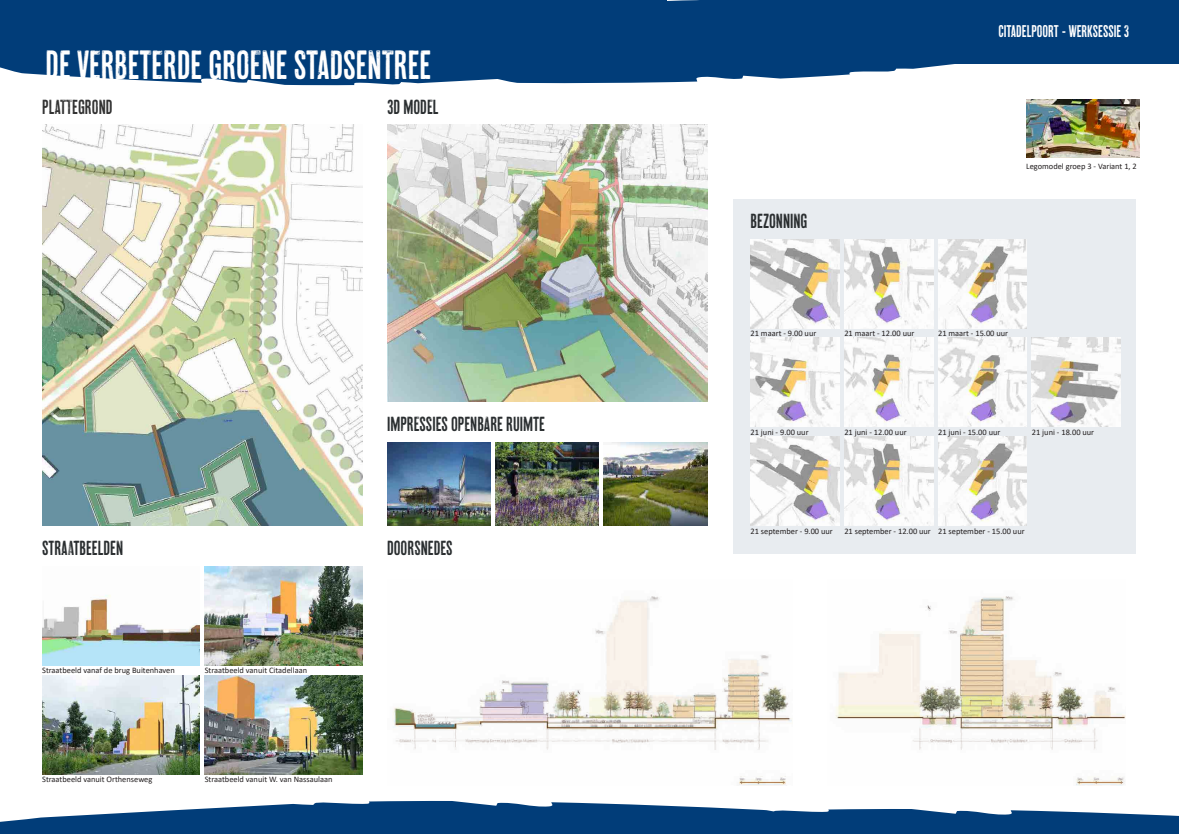
<style>
.page{position:relative;width:1179px;height:834px;background:#fff}
.page>*{position:absolute;margin:0;border:0;box-sizing:border-box;transform-origin:0 0}
.t1{font:42px "Wood Bonnet Grotesque No 4";color:#fff}
.t2{font:21px "Wood Bonnet Grotesque No 4";color:#292d2f}
.t3{font:21px "Wood Bonnet Grotesque No 4";color:#323232}
.t4{font:17.5px "Wood Bonnet Grotesque No 4";color:#fff}
.t5{font:8.4px "Calibri";color:#231f20}
</style>
<div class="page">
<svg style="left:0;top:62px;width:580px;height:23px;fill:#013d79"></svg>
<div style="left:0;top:0;width:667px;height:62px;background:#013d79"></div>
<svg style="left:470px;top:0;width:709px;height:83px;fill:#013d79"></svg>
<div style="left:589px;top:2px;width:590px;height:62px;background:#013d79"></div>
<svg style="left:0;top:800px;width:1179px;height:33px"></svg>
<img style="left:1026px;top:99px;width:113px;height:58px">
<div style="left:733px;top:198px;width:402px;height:355px;background:#e8ecf0"></div>
<img style="left:42px;top:595px;width:158px;height:70px">
<img style="left:42px;top:125px;width:320px;height:400px">
<img style="left:205px;top:566px;width:157px;height:99px">
<img style="left:42px;top:675px;width:158px;height:99px">
<img style="left:205px;top:675px;width:157px;height:99px">
<img style="left:750px;top:239px;width:89px;height:89px">
<img style="left:393px;top:596px;width:399px;height:189px">
<img style="left:835px;top:596px;width:290px;height:189px">
<img style="left:387px;top:442px;width:103px;height:83px">
<img style="left:495px;top:442px;width:104px;height:83px">
<img style="left:604px;top:442px;width:103px;height:83px">
<img style="left:844px;top:239px;width:89px;height:89px">
<img style="left:938px;top:239px;width:89px;height:89px">
<img style="left:750px;top:338px;width:89px;height:88px">
<img style="left:844px;top:338px;width:89px;height:88px">
<img style="left:938px;top:338px;width:89px;height:88px">
<img style="left:1032px;top:338px;width:88px;height:88px">
<img style="left:750px;top:436px;width:89px;height:89px">
<img style="left:844px;top:436px;width:89px;height:89px">
<img style="left:938px;top:436px;width:89px;height:89px">
<img style="left:387px;top:125px;width:320px;height:276px">
<p class="t1" style="left:46px;top:41px;width:387px">DE VERBETERDE GROENE STADSENTREE</p>
<p class="t3" style="left:42px;top:95px;width:72px">PLATTEGROND</p>
<p class="t2" style="left:387px;top:95px;width:53px">3D MODEL</p>
<p class="t2" style="left:42px;top:536px;width:82px">STRAATBEELDEN</p>
<p class="t5" style="left:42px;top:664px;width:134px">Straatbeeld vanaf de brug Buitenhaven</p>
<p class="t5" style="left:205px;top:664px;width:104px">Straatbeeld vanuit Citadellaan</p>
<p class="t5" style="left:42px;top:773px;width:112px">Straatbeeld vanuit Orthenseweg</p>
<p class="t5" style="left:205px;top:773px;width:129px">Straatbeeld vanuit W. van Nassaulaan</p>
<p class="t2" style="left:387px;top:412px;width:160px">IMPRESSIES OPENBARE RUIMTE</p>
<p class="t2" style="left:387px;top:536px;width:67px">DOORSNEDES</p>
<p class="t4" style="left:998px;top:21px;width:133px">CITADELPOORT - WERKSESSIE 3</p>
<p class="t2" style="left:750px;top:209px;width:58px">BEZONNING</p>
<p class="t5" style="left:1026px;top:160px;width:112px">Legomodel groep 3 - Variant 1, 2</p>
<p class="t5" style="left:750px;top:327px;width:67px">21 maart - 9.00 uur</p>
<p class="t5" style="left:844px;top:327px;width:72px">21 maart - 12.00 uur</p>
<p class="t5" style="left:938px;top:327px;width:72px">21 maart - 15.00 uur</p>
<p class="t5" style="left:750px;top:426px;width:60px">21 juni - 9.00 uur</p>
<p class="t5" style="left:844px;top:426px;width:64px">21 juni - 12.00 uur</p>
<p class="t5" style="left:938px;top:426px;width:64px">21 juni - 15.00 uur</p>
<p class="t5" style="left:1032px;top:426px;width:64px">21 juni - 18.00 uur</p>
<p class="t5" style="left:750px;top:525px;width:84px">21 september - 9.00 uur</p>
<p class="t5" style="left:844px;top:525px;width:88px">21 september - 12.00 uur</p>
<p class="t5" style="left:938px;top:525px;width:88px">21 september - 15.00 uur</p>
</div>
